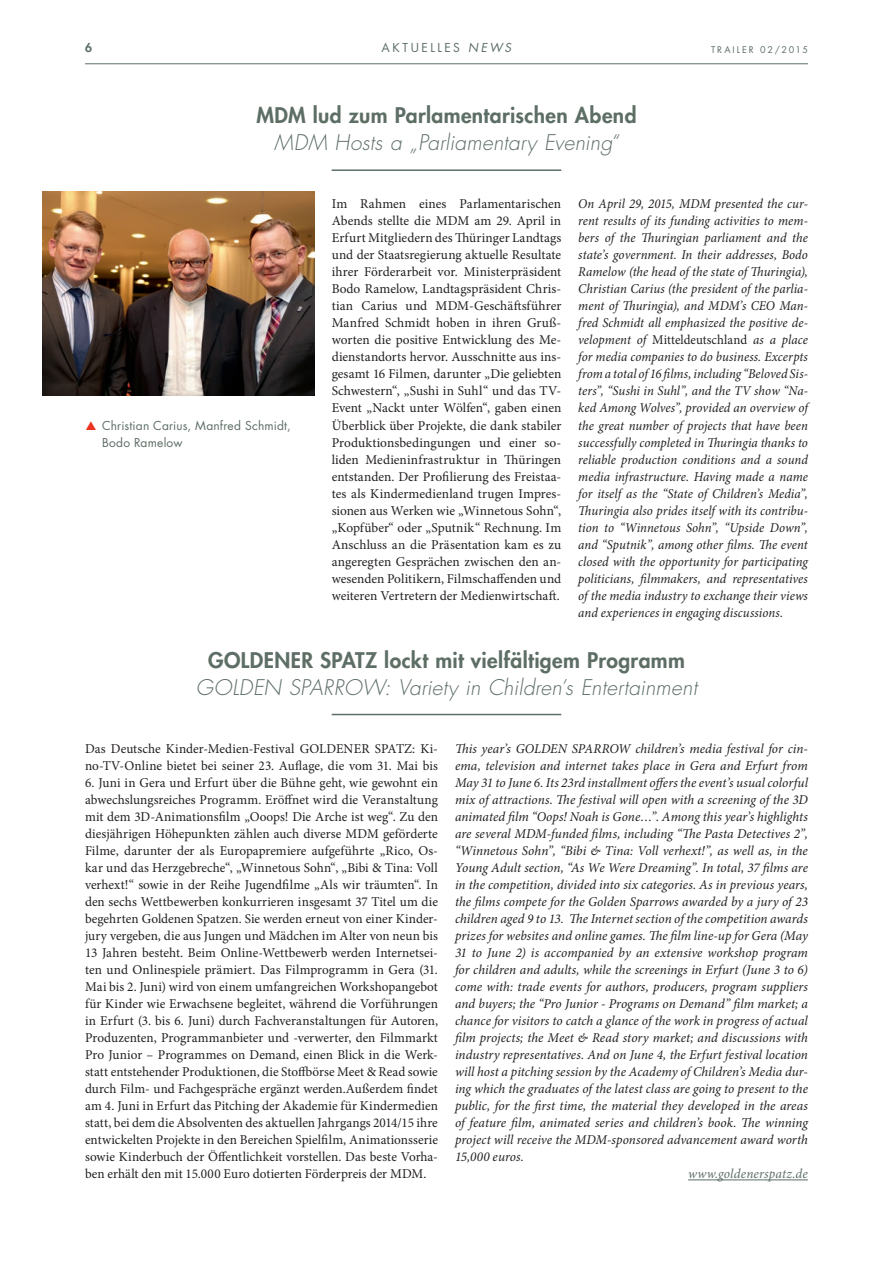
<style>
.page{position:relative;width:893px;height:1263px;background:#fff}
.page>*{position:absolute;margin:0;border:0;box-sizing:border-box;transform-origin:0 0}
.t1{font:italic 300 21px "Futura Std";letter-spacing:.01em;color:#5d6e65}
.t2{font:800 21px "Futura Std";letter-spacing:.02em;color:#5d6e65}
.t3{font:13.5px/17px "Minion Pro";color:#231f20;text-align:justify}
.t4{font:italic 13.5px/17px "Minion Pro";letter-spacing:.005em;color:#231f20;text-align:justify}
.t5{font:italic 13.5px/17px "Minion Pro";letter-spacing:.005em;color:#231f20;text-align:justify;scale:.95 1}
.t6{font:italic 13.5px "Minion Pro";letter-spacing:.015em;color:#5d6e65}
.t7{font:12px/17px "Futura Std";letter-spacing:.015em;color:#5d6e65}
.t8{font:12px "Futura Std";letter-spacing:.21em;color:#5d6e65}
.t9{font:800 12px "Futura Std";color:#5d6e65}
.t10{font:9px "Futura Std";letter-spacing:.215em;color:#5d6e65}
.s1{font-style:italic}
.s2{font-style:normal}
</style>
<div class="page">
<img style="left:43px;top:191px;width:272px;height:204px">
<hr style="left:332px;top:169px;width:229px;height:2px;background:#5d6e65">
<hr style="left:688px;top:1179px;width:120px;height:1px;background:#5d6e65">
<hr style="left:332px;top:714px;width:229px;height:1px;background:#5d6e65">
<hr style="left:85px;top:63px;width:723px;height:1px;background:#5d6e65">
<p class="t9" style="left:85px;top:40px;width:8px">6</p>
<p class="t8" style="left:382px;top:40px;width:131px">AKTUELLES <span class="s1">NEWS</span></p>
<p class="t10" style="left:711px;top:43px;width:98px">TRAILER 02/2015</p>
<h1 class="t2" style="left:256px;top:102px;width:382px">MDM lud zum Parlamentarischen Abend</h1>
<h1 class="t1" style="left:274px;top:130px;width:346px">MDM Hosts a „Parliamentary Evening“</h1>
<p class="t7" style="left:102px;top:417px;width:190px">Christian Carius, Manfred Schmidt,<br>Bodo Ramelow</p>
<p class="t3" style="left:332px;top:196px;width:231px">Im Rahmen eines Parlamentarischen Abends stellte die MDM am 29. April in Erfurt Mitgliedern des Thüringer Landtags und der Staatsregierung aktuelle Resultate ihrer Förderarbeit vor. Ministerpräsident Bodo Ramelow, Landtagspräsident Chris&shy;tian Carius und MDM-Geschäftsführer Manfred Schmidt hoben in ihren Gruß&shy;worten die positive Entwicklung des Me&shy;dienstandorts hervor. Ausschnitte aus ins&shy;gesamt 16 Filmen, darunter „Die geliebten Schwestern“, „Sushi in Suhl“ und das TV-Event „Nackt unter Wölfen“, gaben einen Überblick über Projekte, die dank stabiler Produktionsbedingungen und einer so&shy;liden Medieninfrastruktur in Thüringen entstanden. Der Profilierung des Freistaa&shy;tes als Kindermedienland trugen Impres&shy;sionen aus Werken wie „Winnetous Sohn“, „Kopfüber“ oder „Sputnik“ Rechnung. Im Anschluss an die Präsentation kam es zu angeregten Gesprächen zwischen den an&shy;wesenden Politikern, Filmschaffenden und weiteren Vertretern der Medienwirtschaft.</p>
<p class="t5" style="left:578px;top:196px;width:243px">On April 29, 2015, MDM presented the cur&shy;rent results of its funding activities to mem&shy;bers of the Thuringian parliament and the state’s government. In their addresses, Bodo Ramelow (the head of the state of Thuringia), Christian Carius (the president of the parlia&shy;ment of Thuringia), and MDM’s CEO Man&shy;fred Schmidt all emphasized the positive de&shy;velopment of <span class="s2">Mitteldeutschland</span> as a place for media companies to do business. Excerpts from a total of 16 films, including “Beloved Sis&shy;ters”, “Sushi in Suhl”, and the TV show “Na&shy;ked Among Wolves”, provided an overview of the great number of projects that have been successfully completed in Thuringia thanks to reliable production conditions and a sound media infrastructure. Having made a name for itself as the “State of Children’s Media”, Thuringia also prides itself with its contribu&shy;tion to “Winnetous Sohn”, “Upside Down”, and “Sputnik”, among other films. The event closed with the opportunity for participating politicians, filmmakers, and representatives of the media industry to exchange their views and experiences in engaging discussions.</p>
<h1 class="t2" style="left:208px;top:647px;width:478px">GOLDENER SPATZ lockt mit vielfältigem Programm</h1>
<h1 class="t1" style="left:196px;top:674px;width:503px">GOLDEN SPARROW: Variety in Children’s Entertainment</h1>
<p class="t3" style="left:85px;top:740px;width:354px">Das Deutsche Kinder-Medien-Festival GOLDENER SPATZ: Ki&shy;no-TV-Online bietet bei seiner 23. Auflage, die vom 31. Mai bis</p>
<p class="t3" style="left:85px;top:774px;width:354px">6. Juni in Gera und Erfurt über die Bühne geht, wie gewohnt ein abwechslungsreiches Programm. Eröffnet wird die Veranstaltung mit dem 3D-Animationsfilm „Ooops! Die Arche ist weg“. Zu den diesjährigen Höhepunkten zählen auch diverse MDM geförderte Filme, darunter der als Europapremiere aufgeführte „Rico, Os&shy;kar und das Herzgebreche“, „Winnetous Sohn“, „Bibi &amp; Tina: Voll verhext!“ sowie in der Reihe Jugendfilme „Als wir träumten“. In den sechs Wettbewerben konkurrieren insgesamt 37 Titel um die begehrten Goldenen Spatzen. Sie werden erneut von einer Kinder&shy;jury vergeben, die aus Jungen und Mädchen im Alter von neun bis 13 Jahren besteht. Beim Online-Wettbewerb werden Internetsei&shy;ten und Onlinespiele prämiert. Das Filmprogramm in Gera (31.<br>Mai bis 2. Juni) wird von einem umfangreichen Workshopangebot für Kinder wie Erwachsene begleitet, während die Vorführungen in Erfurt (3. bis 6. Juni) durch Fachveranstaltungen für Autoren, Produzenten, Programmanbieter und -verwerter, den Filmmarkt Pro Junior – Programmes on Demand, einen Blick in die Werk&shy;statt entstehender Produktionen, die Stoffbörse Meet &amp; Read sowie durch Film- und Fachgespräche ergänzt werden.Außerdem findet am 4. Juni in Erfurt das Pitching der Akademie für Kindermedien statt, bei dem die Absolventen des aktuellen Jahrgangs 2014/15 ihre entwickelten Projekte in den Bereichen Spielfilm, Animationsserie sowie Kinderbuch der Öffentlichkeit vorstellen. Das beste Vorha&shy;ben erhält den mit 15.000 Euro dotierten Förderpreis der MDM.</p>
<p class="t4" style="left:455px;top:740px;width:354px">This year’s GOLDEN SPARROW children’s media festival for cin&shy;ema, television and internet takes place in Gera and Erfurt from May 31 to June 6. Its 23rd installment offers the event’s usual colorful mix of attractions. The festival will open with a screening of the 3D animated film “Oops! Noah is Gone…”. Among this year’s highlights are several MDM-funded films, including “The Pasta Detectives 2”, “Winnetous Sohn”, “Bibi &amp; Tina: Voll verhext!”, as well as, in the Young Adult section, “As We Were Dreaming”. In total, 37 films are in the competition, divided into six categories. As in previous years, the films compete for the Golden Sparrows awarded by a jury of 23 children aged 9 to 13. The Internet section of the competition awards prizes for websites and online games. The film line-up for Gera (May 31 to June 2) is accompanied by an extensive workshop program for children and adults, while the screenings in Erfurt (June 3 to 6) come with: trade events for authors, producers, program suppliers and buyers; the “Pro Junior - Programs on Demand” film market; a chance for visitors to catch a glance of the work in progress of actual film projects; the Meet &amp; Read story market; and discussions with industry representatives. And on June 4, the Erfurt festival location will host a pitching session by the Academy of Children’s Media dur&shy;ing which the graduates of the latest class are going to present to the public, for the first time, the material they developed in the areas of feature film, animated series and children’s book. The winning project will receive the MDM-sponsored advancement award worth 15,000 euros.</p>
<p class="t6" style="left:688px;top:1164px;width:121px">www.goldenerspatz.de</p>
</div>
